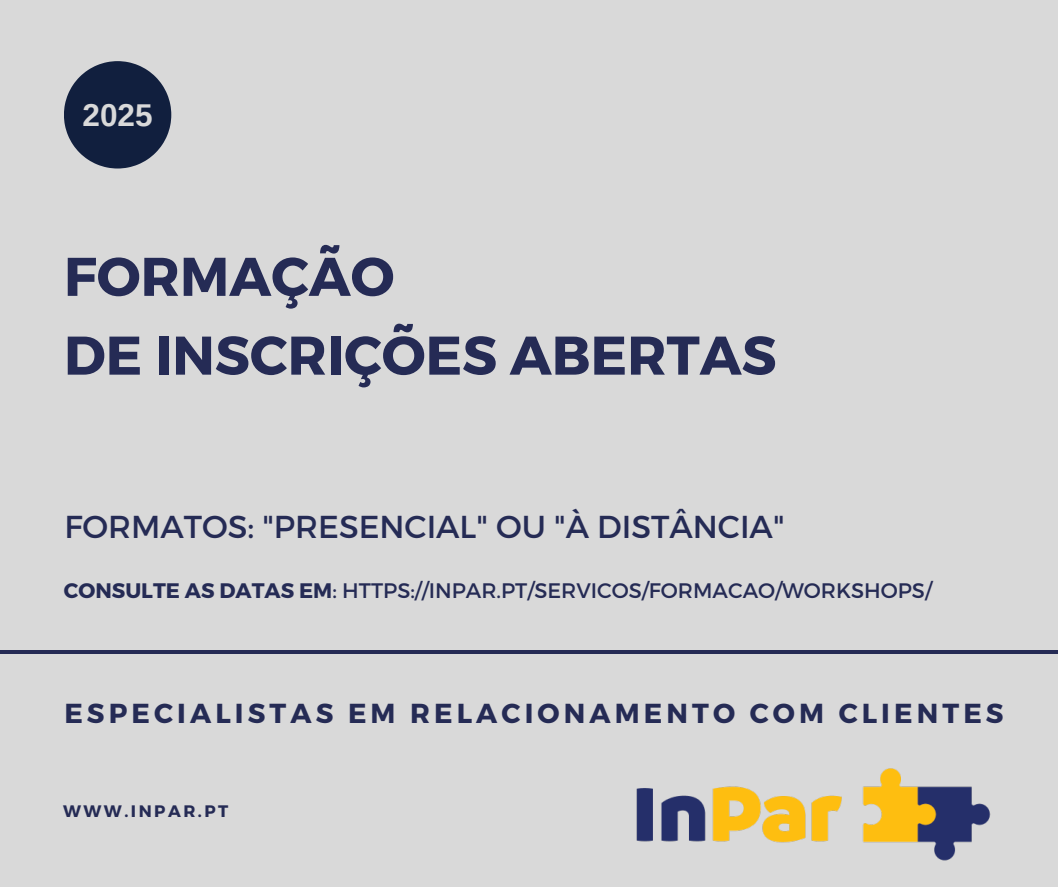
<style>
.page{position:relative;width:1058px;height:887px;background:#fff}
.page>*{position:absolute;margin:0;border:0;box-sizing:border-box;transform-origin:0 0}
.t1{font:700 54.3px/78.8px "Montserrat";color:#252b55}
.t2{font:31.65px "Montserrat";color:#252b55}
.t3{font:700 31.5px "Arimo";color:#d9d9d9}
.t4{font:700 27.45px "Montserrat";letter-spacing:.15em;color:#252b55}
.t5{font:21px "Montserrat";color:#252b55}
.t6{font:700 16.65px "Montserrat";letter-spacing:.15em;color:#252b55}
.s1{font-weight:700}
</style>
<div class="page">
<div style="left:0;top:0;width:1058px;height:886px;background:#d9d9d9"></div>
<hr style="left:0;top:650px;width:1058px;height:3px;background:#252b55">
<img style="left:636px;top:768px;width:355px;height:93px">
<svg style="left:64px;top:61px;width:107px;height:107px"></svg>
<h3 class="t3" style="left:83px;top:97px;width:72px">2025</h3>
<h1 class="t1" style="left:64px;top:234px;width:714px">FORMAÇÃO<br>DE INSCRIÇÕES ABERTAS</h1>
<h2 class="t2" style="left:64px;top:505px;width:721px">FORMATOS: "PRESENCIAL" OU "À DISTÂNCIA"</h2>
<p class="t5" style="left:64px;top:576px;width:869px"><span class="s1">CONSULTE AS DATAS EM</span>: HTTPS://INPAR.PT/SERVICOS/FORMACAO/WORKSHOPS/</p>
<h3 class="t4" style="left:64px;top:695px;width:940px">ESPECIALISTAS EM RELACIONAMENTO COM CLIENTES</h3>
<p class="t6" style="left:63px;top:800px;width:167px">WWW.INPAR.PT</p>
</div>
